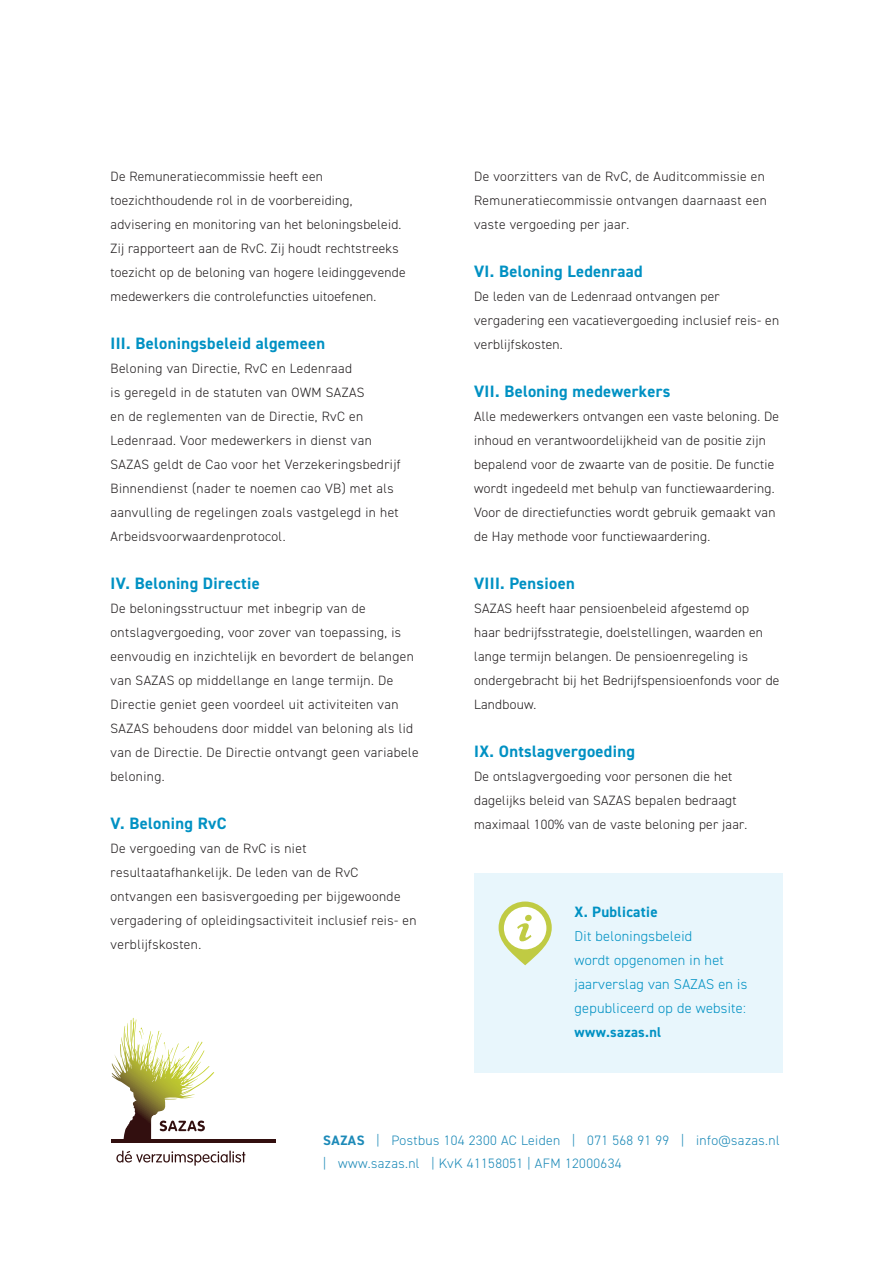
<style>
.page{position:relative;width:893px;height:1263px;background:#fff}
.page>*{position:absolute;margin:0;border:0;box-sizing:border-box;transform-origin:0 0}
.t1{font:700 16.5px "DIN2014";letter-spacing:.02em;color:#0091c3}
.t2{font:700 15px "DIN2014";letter-spacing:.02em;color:#0091c3}
.t3{font:300 14.25px/24px "DIN2014";letter-spacing:.02em;color:#0091c3}
.t4{font:700 14.25px "DIN2014";letter-spacing:.02em;color:#0091c3}
.t5{font:300 13.65px/23.4px "DIN2014";letter-spacing:.03em;color:#1d8ab8}
.t6{font:300 13.5px/24px "DIN2014";letter-spacing:.02em;color:#231f20}
.s1{font-weight:700}
</style>
<div class="page">
<div style="left:474px;top:873px;width:308px;height:200px;background:#e8f6fc"></div>
<svg style="left:499px;top:901px;width:53px;height:64px"></svg>
<svg style="left:112px;top:1018px;width:24px;height:82px"></svg>
<svg style="left:160px;top:1120px;width:45px;height:11px"></svg>
<svg style="left:116px;top:1150px;width:130px;height:16px"></svg>
<hr style="left:111px;top:1139px;width:164px;height:3px;background:#320f0f">
<p class="t6" style="left:111px;top:164px;width:297px">De Remuneratiecommissie heeft een toezichthoudende rol in de voorbereiding, advisering en monitoring van het beloningsbeleid.<br>Zij rapporteert aan de RvC. Zij houdt rechtstreeks toezicht op de beloning van hogere leidinggevende medewerkers die controlefuncties uitoefenen.</p>
<p class="t1" style="left:111px;top:332px;width:216px">III. Beloningsbeleid algemeen</p>
<p class="t6" style="left:111px;top:356px;width:292px">Beloning van Directie, RvC en Ledenraad<br>is geregeld in de statuten van OWM SAZAS<br>en de reglementen van de Directie, RvC en Ledenraad. Voor medewerkers in dienst van SAZAS geldt de Cao voor het Verzekeringsbedrijf Binnendienst (nader te noemen cao VB) met als aanvulling de regelingen zoals vastgelegd in het Arbeidsvoorwaardenprotocol.</p>
<p class="t1" style="left:111px;top:572px;width:151px">IV. Beloning Directie</p>
<p class="t6" style="left:111px;top:596px;width:310px">De beloningsstructuur met inbegrip van de ontslagvergoeding, voor zover van toepassing, is eenvoudig en inzichtelijk en bevordert de belangen van SAZAS op middellange en lange termijn. De Directie geniet geen voordeel uit activiteiten van SAZAS behoudens door middel van beloning als lid van de Directie. De Directie ontvangt geen variabele beloning.</p>
<p class="t1" style="left:111px;top:812px;width:118px">V. Beloning RvC</p>
<p class="t6" style="left:111px;top:836px;width:307px">De vergoeding van de RvC is niet resultaatafhankelijk. De leden van de RvC ontvangen een basisvergoeding per bijgewoonde vergadering of opleidingsactiviteit inclusief reis- en verblijfskosten.</p>
<p class="t6" style="left:474px;top:164px;width:294px">De voorzitters van de RvC, de Auditcommissie en<br>Remuneratiecommissie ontvangen daarnaast een vaste vergoeding per jaar.</p>
<p class="t1" style="left:474px;top:260px;width:170px">VI. Beloning Ledenraad</p>
<p class="t6" style="left:474px;top:284px;width:306px">De leden van de Ledenraad ontvangen per vergadering een vacatievergoeding inclusief reis- en verblijfskosten.</p>
<p class="t1" style="left:474px;top:380px;width:198px">VII. Beloning medewerkers</p>
<p class="t6" style="left:474px;top:404px;width:306px">Alle medewerkers ontvangen een vaste beloning. De inhoud en verantwoordelijkheid van de positie zijn bepalend voor de zwaarte van de positie. De functie wordt ingedeeld met behulp van functiewaardering.<br>Voor de directiefuncties wordt gebruik gemaakt van de Hay methode voor functiewaardering.</p>
<p class="t1" style="left:474px;top:572px;width:102px">VIII. Pensioen</p>
<p class="t6" style="left:474px;top:596px;width:307px">SAZAS heeft haar pensioenbeleid afgestemd op<br>haar bedrijfsstrategie, doelstellingen, waarden en lange termijn belangen. De pensioenregeling is ondergebracht bij het Bedrijfspensioenfonds voor de Landbouw.</p>
<p class="t1" style="left:474px;top:740px;width:162px">IX. Ontslagvergoeding</p>
<p class="t6" style="left:474px;top:764px;width:275px">De ontslagvergoeding voor personen die het dagelijks beleid van SAZAS bepalen bedraagt maximaal 100% van de vaste beloning per jaar.</p>
<p class="t2" style="left:575px;top:902px;width:85px">X. Publicatie</p>
<p class="t3" style="left:575px;top:924px;width:174px">Dit beloningsbeleid<br>wordt opgenomen in het jaarverslag van SAZAS en is gepubliceerd op de website:</p>
<p class="t4" style="left:575px;top:1023px;width:88px">www.sazas.nl</p>
<p class="t5" style="left:323px;top:1128px;width:458px"><span class="s1">SAZAS</span> | Postbus 104 2300 AC Leiden | 071 568 91 99 | info@sazas.nl | www.sazas.nl | KvK 41158051 | AFM 12000634</p>
</div>
